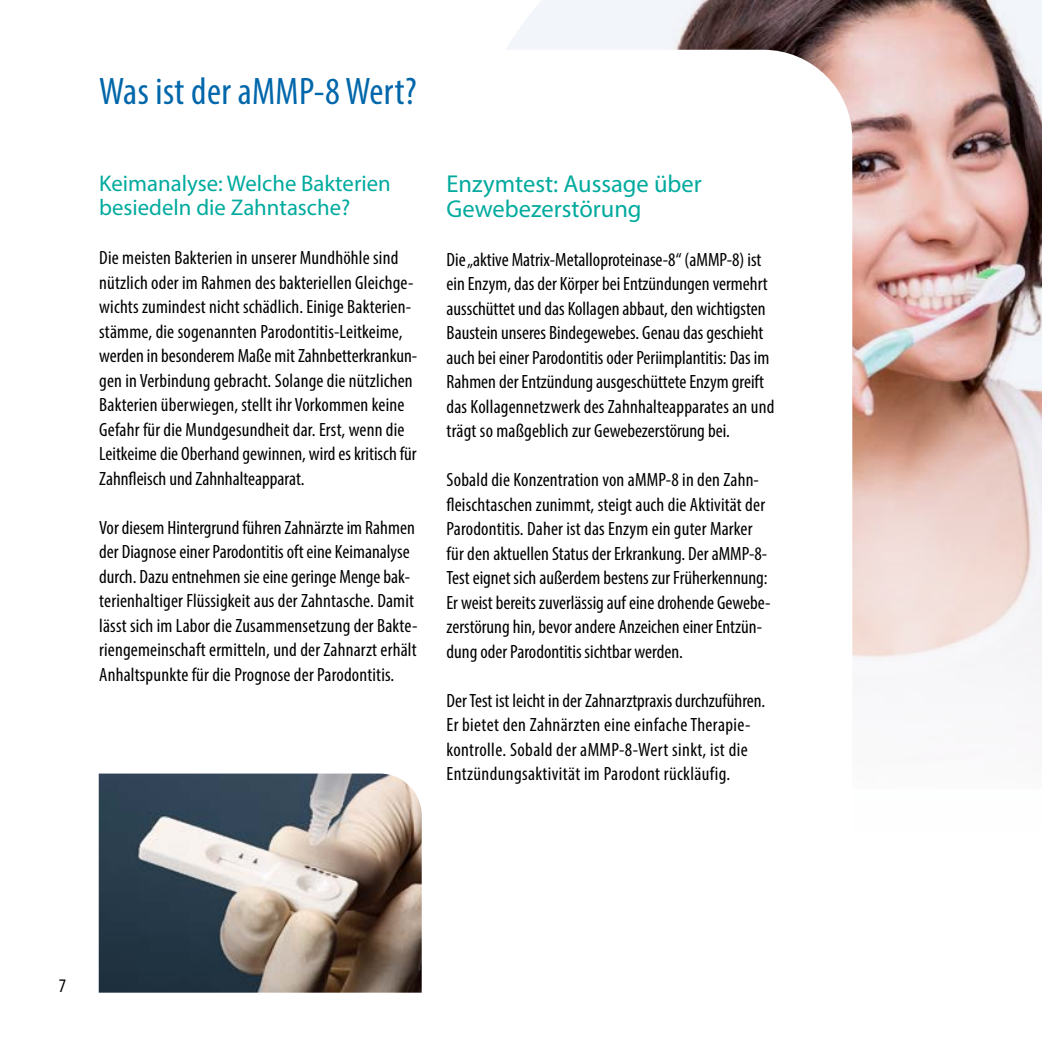
<style>
.page{position:relative;width:1042px;height:1042px;background:#fff}
.page>*{position:absolute;margin:0;border:0;box-sizing:border-box;transform-origin:0 0}
.FT{font:condensed 38.5px "Myriad Pro";letter-spacing:.01em;color:#0067aa}
.FT-2{font:24.5px/24.5px "Myriad Pro";color:#00aa9e}
.FT-3{font:22.75px/24.5px "Myriad Pro";color:#00aa9e}
.FT-4{font:condensed 19.25px/24.5px "Myriad Pro";color:#000}
.FT-5{font:condensed 19.25px/24.5px "Myriad Pro";letter-spacing:.02em;color:#000}
</style>
<div class="page">
<svg style="left:507px;top:0;width:106px;height:49px;fill:#f2f5fa"></svg>
<img style="left:613px;top:0;width:429px;height:387px">
<img style="left:99px;top:773px;width:323px;height:219px">
<svg style="left:852px;top:387px;width:190px;height:297px"></svg>
<p class="FT" style="left:99px;top:68px;width:319px">Was ist der aMMP-8 Wert?</p>
<p class="FT-3" style="left:99px;top:170px;width:293px">Keimanalyse: Welche Bakterien besiedeln die Zahntasche?</p>
<p class="FT-4" style="left:99px;top:245px;width:319px">Die meisten Bakterien in unserer Mundhöhle sind nützlich oder im Rahmen des bakteriellen Gleichge&shy;wichts zumindest nicht schädlich. Einige Bakterien&shy;stämme, die sogenannten Parodontitis-Leitkeime, werden in besonderem Maße mit Zahnbetterkrankun&shy;gen in Verbindung gebracht. Solange die nützlichen Bakterien überwiegen, stellt ihr Vorkommen keine Gefahr für die Mundgesundheit dar. Erst, wenn die Leitkeime die Oberhand gewinnen, wird es kritisch für Zahnfleisch und Zahnhalteapparat.</p>
<p class="FT-4" style="left:99px;top:515px;width:320px">Vor diesem Hintergrund führen Zahnärzte im Rahmen der Diagnose einer Parodontitis oft eine Keimanalyse durch. Dazu entnehmen sie eine geringe Menge bak&shy;terienhaltiger Flüssigkeit aus der Zahntasche. Damit lässt sich im Labor die Zusammensetzung der Bakte&shy;riengemeinschaft ermitteln, und der Zahnarzt erhält Anhaltspunkte für die Prognose der Parodontitis.</p>
<p class="FT-2" style="left:446px;top:171px;width:257px">Enzymtest: Aussage über<br>Gewebezerstörung</p>
<p class="FT-4" style="left:446px;top:247px;width:329px">Die „aktive Matrix-Metalloproteinase-8“ (aMMP-8) ist ein Enzym, das der Körper bei Entzündungen vermehrt ausschüttet und das Kollagen abbaut, den wichtigsten Baustein unseres Bindegewebes. Genau das geschieht auch bei einer Parodontitis oder Periimplantitis: Das im Rahmen der Entzündung ausgeschüttete Enzym greift das Kollagennetzwerk des Zahnhalteapparates an und trägt so maßgeblich zur Gewebezerstörung bei.</p>
<p class="FT-4" style="left:446px;top:467px;width:326px">Sobald die Konzentration von aMMP-8 in den Zahn&shy;fleischtaschen zunimmt, steigt auch die Aktivität der Parodontitis. Daher ist das Enzym ein guter Marker für den aktuellen Status der Erkrankung. Der aMMP-8- Test eignet sich außerdem bestens zur Früherkennung:<br>Er weist bereits zuverlässig auf eine drohende Gewebe&shy;zerstörung hin, bevor andere Anzeichen einer Entzün&shy;dung oder Parodontitis sichtbar werden.</p>
<p class="FT-4" style="left:446px;top:688px;width:320px">Der Test ist leicht in der Zahnarztpraxis durchzuführen.</p>
<p class="FT-5" style="left:446px;top:712px;width:305px">Er bietet den Zahnärzten eine einfache Therapie&shy;kontrolle. Sobald der aMMP-8-Wert sinkt, ist die<br>Entzündungsaktivität im Parodont rückläufig.</p>
<p class="FT-4" style="left:59px;top:973px;width:9px">7</p>
</div>
